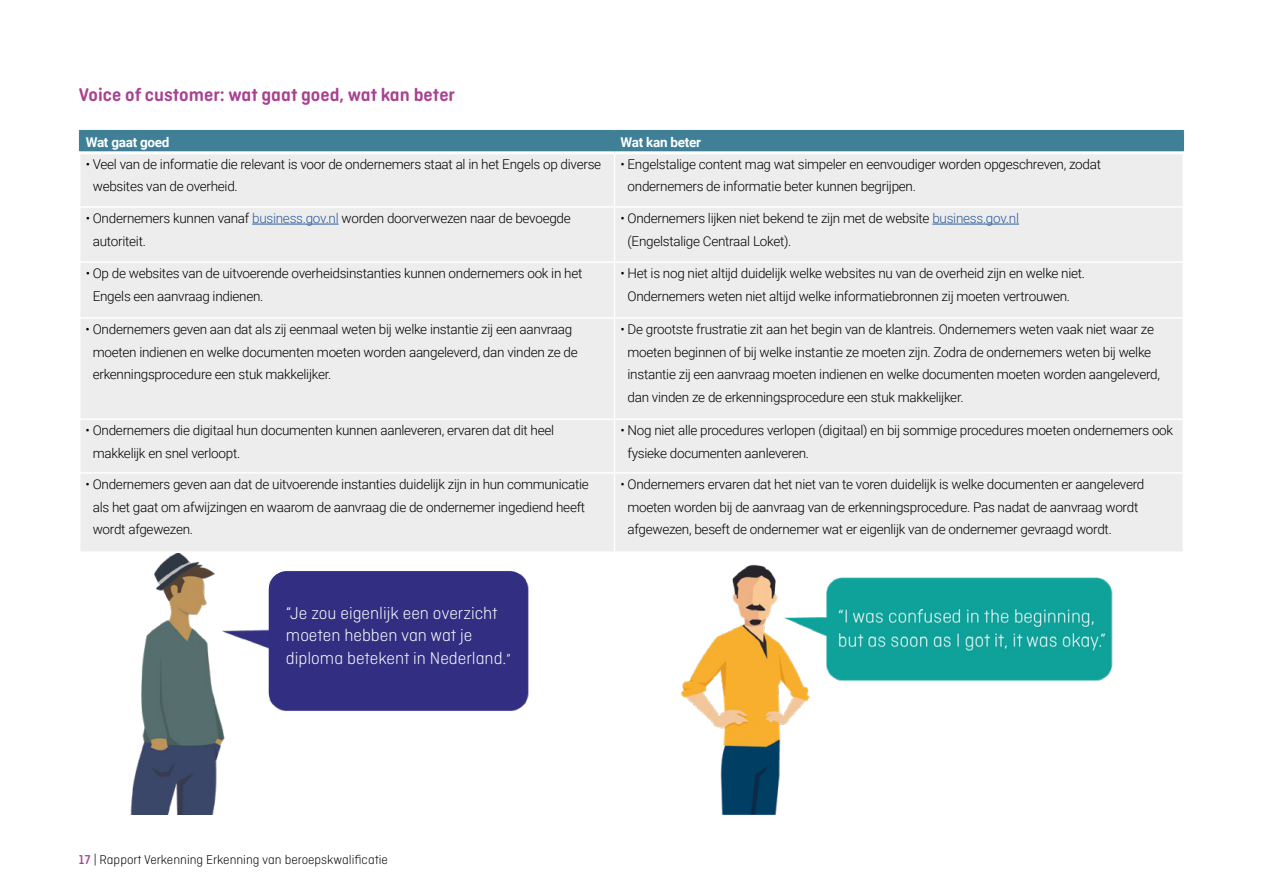
<style>
.page{position:relative;width:1263px;height:893px;background:#fff}
.page>*{position:absolute;margin:0;border:0;box-sizing:border-box;transform-origin:0 0}
.t1{font:600 19.5px "Ciutadella Rounded";color:#a84191}
.t2{font:300 18px/22.5px "Ciutadella Rounded";color:#fff}
.t3{font:300 13.5px/22.5px "Roboto";letter-spacing:-.02em;color:#000}
.t4{font:300 13.5px "Ciutadella Rounded";color:#000}
.t5{font:700 13.5px "Roboto";letter-spacing:-.02em;color:#fff}
.s1{color:#275b9b}
.s2{font-family:"Roboto";font-size:13.5px}
.s3{font-weight:500;color:#a84191}
</style>
<div class="page">
<img style="left:130px;top:553px;width:399px;height:261px">
<div style="left:269px;top:571px;width:258px;height:139px;background:#322f82;border-radius:18px"></div>
<img style="left:681px;top:564px;width:432px;height:250px">
<div style="left:80px;top:154px;width:1102px;height:397px;background:#ededed"></div>
<hr style="left:614px;top:154px;width:1px;height:52px;background:#fff">
<hr style="left:79px;top:206px;width:535px;height:2px;background:#fff">
<hr style="left:614px;top:206px;width:570px;height:2px;background:#fff">
<hr style="left:614px;top:208px;width:1px;height:53px;background:#fff">
<hr style="left:79px;top:261px;width:535px;height:2px;background:#fff">
<hr style="left:614px;top:261px;width:570px;height:2px;background:#fff">
<hr style="left:614px;top:263px;width:1px;height:54px;background:#fff">
<hr style="left:79px;top:317px;width:535px;height:2px;background:#fff">
<hr style="left:614px;top:317px;width:570px;height:2px;background:#fff">
<hr style="left:614px;top:319px;width:1px;height:99px;background:#fff">
<hr style="left:79px;top:418px;width:535px;height:2px;background:#fff">
<hr style="left:614px;top:418px;width:570px;height:2px;background:#fff">
<hr style="left:614px;top:420px;width:1px;height:52px;background:#fff">
<hr style="left:79px;top:472px;width:535px;height:2px;background:#fff">
<hr style="left:614px;top:472px;width:570px;height:2px;background:#fff">
<hr style="left:614px;top:474px;width:1px;height:77px;background:#fff">
<hr style="left:79px;top:130px;width:535px;height:1px;background:#3f8097">
<hr style="left:614px;top:130px;width:570px;height:1px;background:#3f8097">
<div style="left:79px;top:131px;width:1103px;height:20px;background:#3f8097"></div>
<hr style="left:1182px;top:131px;width:2px;height:20px;background:#3f8097">
<hr style="left:252px;top:224px;width:87px;height:1px;background:#275b9b">
<hr style="left:932px;top:224px;width:87px;height:1px;background:#275b9b">
<h1 class="t1" style="left:79px;top:84px;width:378px">Voice of customer: wat gaat goed, wat kan beter</h1>
<p class="t5" style="left:86px;top:133px;width:85px">Wat gaat goed</p>
<p class="t5" style="left:620px;top:133px;width:82px">Wat kan beter</p>
<p class="t3" style="left:93px;top:152px;width:510px;text-indent:-7px">• Veel van de informatie die relevant is voor de ondernemers staat al in het Engels op diverse websites van de overheid.</p>
<p class="t3" style="left:627px;top:152px;width:475px;text-indent:-7px">• Engelstalige content mag wat simpeler en eenvoudiger worden opgeschreven, zodat ondernemers de informatie beter kunnen begrijpen.</p>
<p class="t3" style="left:93px;top:207px;width:479px;text-indent:-7px">• Ondernemers kunnen vanaf <span class="s1">business.gov.nl</span> worden doorverwezen naar de bevoegde autoriteit.</p>
<p class="t3" style="left:627px;top:207px;width:393px;text-indent:-7px">• Ondernemers lijken niet bekend te zijn met de website <span class="s1">business.gov.nl </span>(Engelstalige Centraal Loket).</p>
<p class="t3" style="left:93px;top:262px;width:491px;text-indent:-7px">• Op de websites van de uitvoerende overheidsinstanties kunnen ondernemers ook in het<br>Engels een aanvraag indienen.</p>
<p class="t3" style="left:620px;top:262px;width:466px;text-align:center">• Het is nog niet altijd duidelijk welke websites nu van de overheid zijn en welke niet.<br>Ondernemers weten niet altijd welke informatiebronnen zij moeten vertrouwen.</p>
<p class="t3" style="left:93px;top:318px;width:486px;text-indent:-7px">• Ondernemers geven aan dat als zij eenmaal weten bij welke instantie zij een aanvraag moeten indienen en welke documenten moeten worden aangeleverd, dan vinden ze de erkenningsprocedure een stuk makkelijker.</p>
<p class="t3" style="left:627px;top:318px;width:534px;text-indent:-7px">• De grootste frustratie zit aan het begin van de klantreis. Ondernemers weten vaak niet waar ze moeten beginnen of bij welke instantie ze moeten zijn. Zodra de ondernemers weten bij welke instantie zij een aanvraag moeten indienen en welke documenten moeten worden aangeleverd, dan vinden ze de erkenningsprocedure een stuk makkelijker.</p>
<p class="t3" style="left:93px;top:419px;width:463px;text-indent:-7px">• Ondernemers die digitaal hun documenten kunnen aanleveren, ervaren dat dit heel makkelijk en snel verloopt.</p>
<p class="t3" style="left:627px;top:419px;width:547px;text-indent:-7px">• Nog niet alle procedures verlopen (digitaal) en bij sommige procedures moeten ondernemers ook fysieke documenten aanleveren.</p>
<p class="t3" style="left:93px;top:472px;width:498px;text-indent:-7px">• Ondernemers geven aan dat de uitvoerende instanties duidelijk zijn in hun communicatie als het gaat om afwijzingen en waarom de aanvraag die de ondernemer ingediend heeft wordt afgewezen.</p>
<p class="t3" style="left:627px;top:472px;width:518px;text-indent:-7px">• Ondernemers ervaren dat het niet van te voren duidelijk is welke documenten er aangeleverd moeten worden bij de aanvraag van de erkenningsprocedure. Pas nadat de aanvraag wordt afgewezen, beseft de ondernemer wat er eigenlijk van de ondernemer gevraagd wordt.</p>
<h2 class="t2" style="left:286px;top:602px;width:226px">“Je zou eigenlijk een overzicht moeten hebben van wat je diploma betekent in Nederland.<span class="s2">”</span></h2>
<p class="t4" style="left:79px;top:852px;width:310px"><span class="s3">17</span> | Rapport Verkenning Erkenning van beroepskwalificatie</p>
</div>
